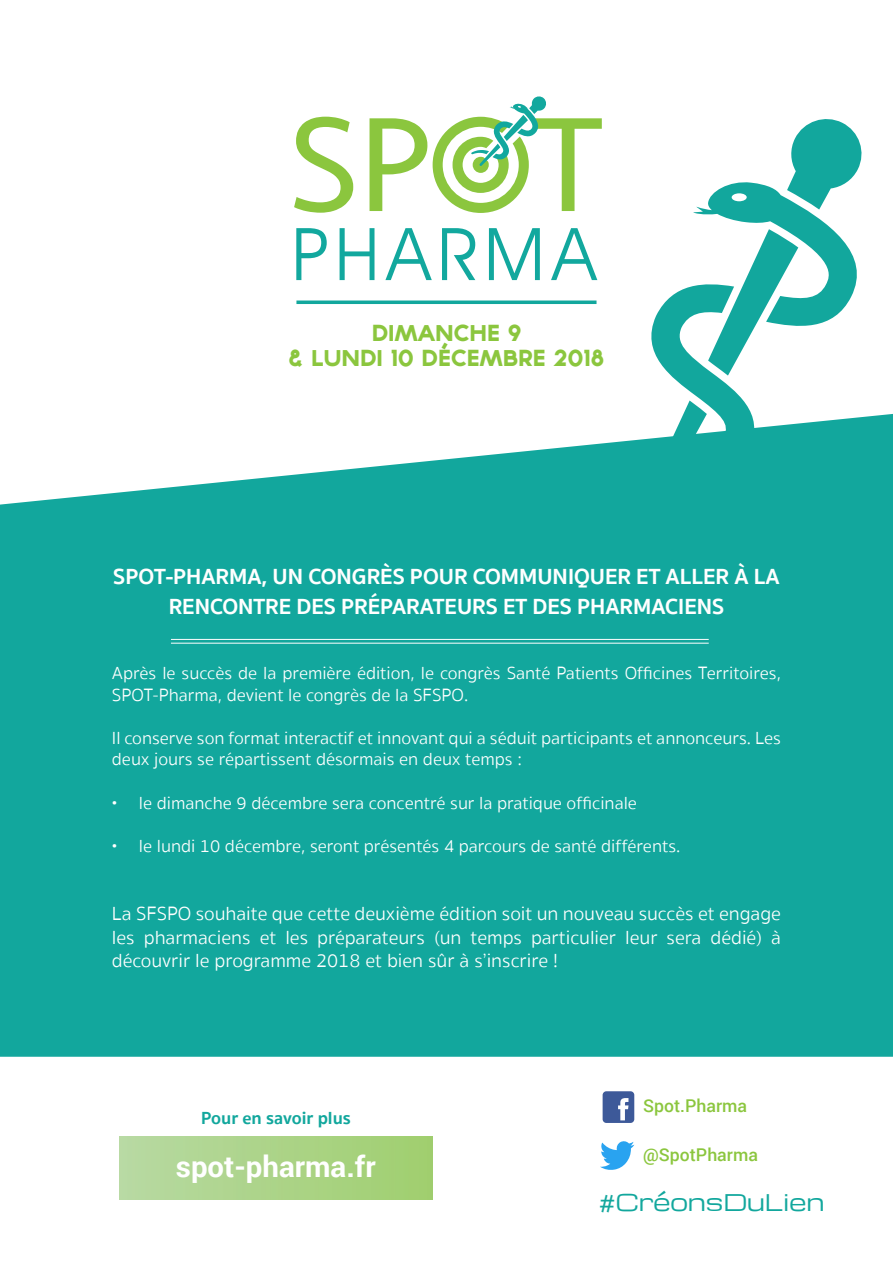
<style>
.page{position:relative;width:893px;height:1263px;background:#fff}
.page>*{position:absolute;margin:0;border:0;box-sizing:border-box;transform-origin:0 0}
.t1{font:73.05px "Avant Garde";color:#12a89e}
.t2{font:700 29.4px "Roboto";color:#fff}
.txt_standard{font:700 22.5px/30px "Sukhumvit Set";color:#fff;text-align:center}
.txt_standard-2{font:22.5px "Michroma";color:#12a79d}
.t3{font:800 20.85px "TYPOGRAPHPRO";letter-spacing:-.03em;color:#8bc63e}
.txt_standard-3{font:300 19.5px/23.4px "Sukhumvit Set";color:#fff;text-align:justify}
.txt_standard-4{font:300 18px/21.6px "Sukhumvit Set";color:#fff}
.txt_standard-5{font:700 18px "Sukhumvit Set";color:#12a79d}
.t4{font:500 17.7px "Roboto";color:#8bc63e}
</style>
<div class="page">
<div style="left:0;top:414px;width:893px;height:643px;background:#12a79d"></div>
<svg style="left:296px;top:300px;width:137px;height:4px"></svg>
<svg style="left:294px;top:117px;width:59px;height:96px"></svg>
<svg style="left:370px;top:118px;width:57px;height:93px"></svg>
<svg style="left:433px;top:96px;width:439px;height:435px"></svg>
<div style="left:119px;top:1136px;width:314px;height:63px;background:linear-gradient(to right,#b8d9a3,#a0ce6e)"></div>
<hr style="left:171px;top:639px;width:538px;height:1px;background:#fff">
<hr style="left:171px;top:643px;width:538px;height:1px;background:#fff">
<div style="left:603px;top:1091px;width:31px;height:32px;background:#3d5999;border-radius:4px"></div>
<svg style="left:618px;top:1098px;width:10px;height:22px"></svg>
<svg style="left:600px;top:1141px;width:34px;height:29px"></svg>
<p class="t1" style="left:289px;top:210px;width:314px">PHARMA</p>
<p class="t3" style="left:371px;top:317px;width:152px">DIMANCHE 9</p>
<p class="t3" style="left:288px;top:342px;width:318px">&amp; LUNDI 10 DÉCEMBRE 2018</p>
<p class="txt_standard" style="left:113px;top:562px;width:668px">SPOT-PHARMA, UN CONGRÈS POUR COMMUNIQUER ET ALLER À LA<br>RENCONTRE DES PRÉPARATEURS ET DES PHARMACIENS</p>
<p class="txt_standard-4" style="left:112px;top:663px;width:670px">Après le succès de la première édition, le congrès Santé Patients Officines Territoires,<br>SPOT-Pharma, devient le congrès de la SFSPO.</p>
<p class="txt_standard-4" style="left:112px;top:727px;width:670px">Il conserve son format interactif et innovant qui a séduit participants et annonceurs. Les deux jours se répartissent désormais en deux temps :</p>
<p class="txt_standard-4" style="left:112px;top:792px;width:526px">• le dimanche 9 décembre sera concentré sur la pratique officinale</p>
<p class="txt_standard-4" style="left:112px;top:835px;width:570px">• le lundi 10 décembre, seront présentés 4 parcours de santé différents.</p>
<p class="txt_standard-3" style="left:112px;top:903px;width:670px">La SFSPO souhaite que cette deuxième édition soit un nouveau succès et engage les pharmaciens et les préparateurs (un temps particulier leur sera dédié) à découvrir le programme 2018 et bien sûr à s’inscrire !</p>
<p class="txt_standard-5" style="left:201px;top:1104px;width:151px">Pour en savoir plus</p>
<h2 class="t2" style="left:176px;top:1145px;width:201px">spot-pharma.fr</h2>
<p class="t4" style="left:643px;top:1093px;width:106px">Spot.Pharma</p>
<p class="t4" style="left:643px;top:1142px;width:116px">@SpotPharma</p>
<p class="txt_standard-2" style="left:599px;top:1190px;width:227px">#CréonsDuLien</p>
</div>
